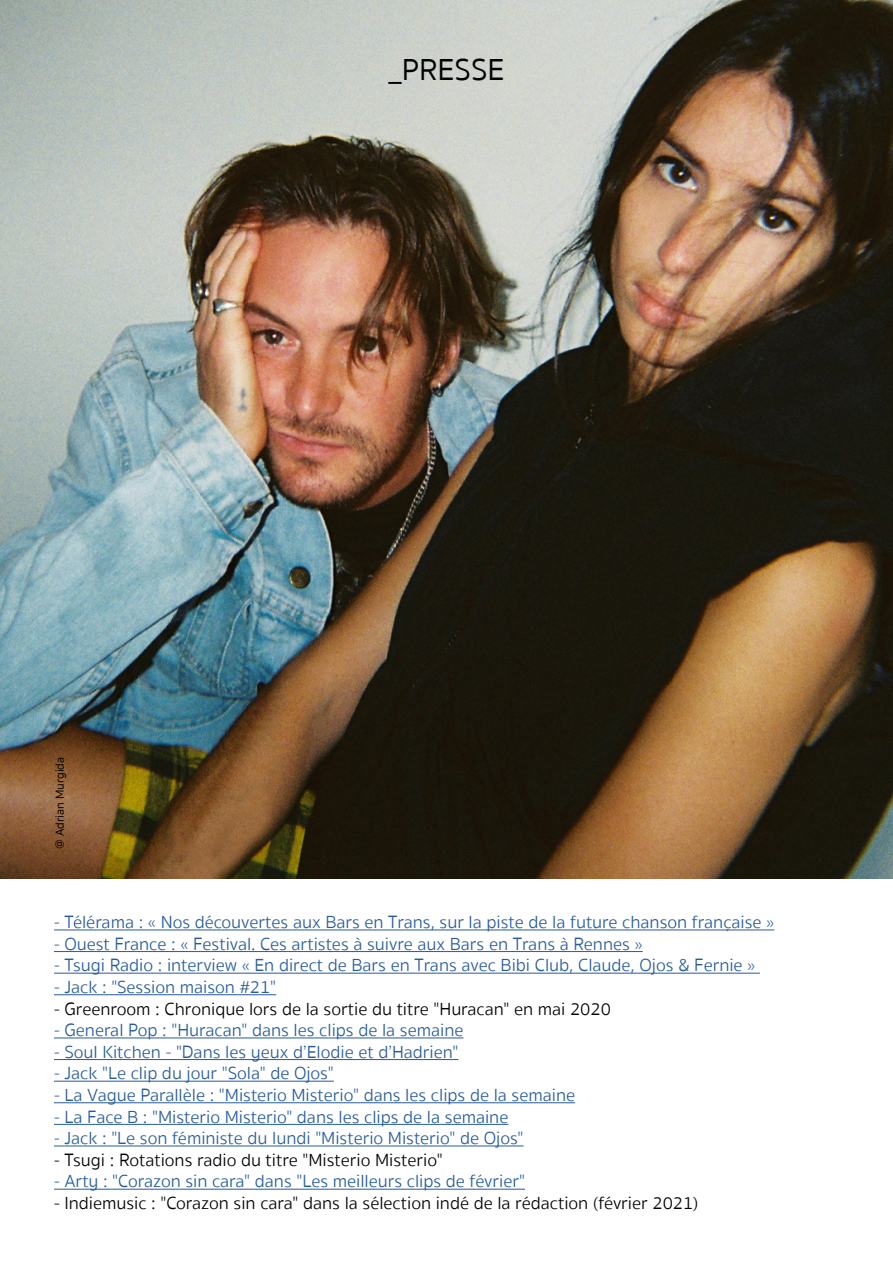
<style>
.page{position:relative;width:893px;height:1263px;background:#fff}
.page>*{position:absolute;margin:0;border:0;box-sizing:border-box;transform-origin:0 0}
.t1{font:31.2px "Sukhumvit Set Text";color:#000}
.t2{font:300 18px "Sukhumvit Set";color:#275b9b}
.t3{font:300 18px "Sukhumvit Set";color:#000}
.t4{font:12px "Sukhumvit Set Text";color:#000}
</style>
<div class="page">
<img style="left:0;top:0;width:893px;height:878px">
<hr style="left:54px;top:929px;width:720px;height:1px;background:#275b9b">
<hr style="left:54px;top:951px;width:589px;height:1px;background:#275b9b">
<hr style="left:54px;top:973px;width:706px;height:1px;background:#275b9b">
<hr style="left:54px;top:994px;width:222px;height:1px;background:#275b9b">
<hr style="left:54px;top:1037px;width:409px;height:1px;background:#275b9b">
<hr style="left:54px;top:1059px;width:404px;height:1px;background:#275b9b">
<hr style="left:54px;top:1081px;width:280px;height:1px;background:#275b9b">
<hr style="left:54px;top:1102px;width:521px;height:1px;background:#275b9b">
<hr style="left:54px;top:1124px;width:454px;height:1px;background:#275b9b">
<hr style="left:54px;top:1145px;width:470px;height:1px;background:#275b9b">
<hr style="left:54px;top:1189px;width:471px;height:1px;background:#275b9b">
<p class="t4" style="left:52px;top:849px;width:93px;rotate:-90deg">@ Adrian Murgida</p>
<h1 class="t1" style="left:388px;top:48px;width:118px">_PRESSE</h1>
<p class="t2" style="left:54px;top:910px;width:722px">- Télérama : « Nos découvertes aux Bars en Trans, sur la piste de la future chanson française »</p>
<p class="t2" style="left:54px;top:931px;width:590px">- Ouest France : « Festival. Ces artistes à suivre aux Bars en Trans à Rennes »</p>
<p class="t2" style="left:54px;top:953px;width:703px">- Tsugi Radio : interview « En direct de Bars en Trans avec Bibi Club, Claude, Ojos &amp; Fernie »</p>
<p class="t2" style="left:54px;top:974px;width:224px">- Jack : "Session maison #21"</p>
<p class="t3" style="left:54px;top:996px;width:558px">- Greenroom : Chronique lors de la sortie du titre "Huracan" en mai 2020</p>
<p class="t2" style="left:54px;top:1018px;width:411px">- General Pop : "Huracan" dans les clips de la semaine</p>
<p class="t2" style="left:54px;top:1039px;width:406px">- Soul Kitchen - "Dans les yeux d’Elodie et d’Hadrien"</p>
<p class="t2" style="left:54px;top:1061px;width:281px">- Jack "Le clip du jour "Sola" de Ojos"</p>
<p class="t2" style="left:54px;top:1082px;width:523px">- La Vague Parallèle : "Misterio Misterio" dans les clips de la semaine</p>
<p class="t2" style="left:54px;top:1104px;width:456px">- La Face B : "Misterio Misterio" dans les clips de la semaine</p>
<p class="t2" style="left:54px;top:1126px;width:471px">- Jack : "Le son féministe du lundi "Misterio Misterio" de Ojos"</p>
<p class="t3" style="left:54px;top:1147px;width:390px">- Tsugi : Rotations radio du titre "Misterio Misterio"</p>
<p class="t2" style="left:54px;top:1169px;width:473px">- Arty : "Corazon sin cara" dans "Les meilleurs clips de février"</p>
<p class="t3" style="left:54px;top:1190px;width:646px">- Indiemusic : "Corazon sin cara" dans la sélection indé de la rédaction (février 2021)</p>
</div>
